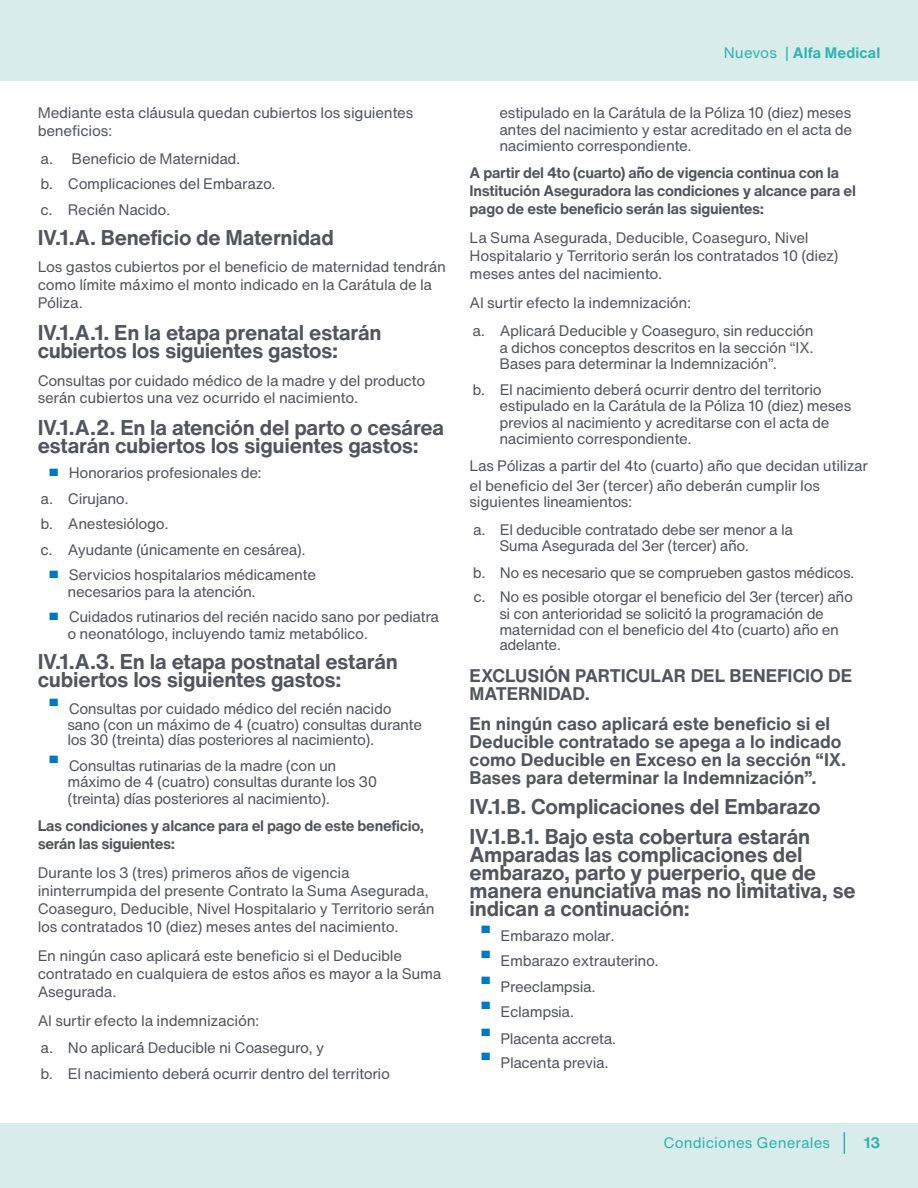
<style>
.page{position:relative;width:918px;height:1188px;background:#fff}
.page>*{position:absolute;margin:0;border:0;box-sizing:border-box;transform-origin:0 0}
.SUBTITULO_SIGUIENTES{font:700 21px/18px "Helvetica Now Text";letter-spacing:-.015em;color:#52555b}
.EXLCUSIONES{font:700 18px/18px "Helvetica Now Text";color:#52555b}
.TEXTO{font:15px/16.5px "Helvetica Now Text";letter-spacing:-.025em;color:#52555b}
.TEXTO-2{font:700 15px/18px "Helvetica Now Text";letter-spacing:-.02em;color:#52555b}
.SUBTITULO_SIGUIENTES-2{font:15px/18px "Helvetica Now Text";letter-spacing:-.02em;color:#52555b}
.t1{font:700 15px "Helvetica Now Text";letter-spacing:.005em;color:#30b3ae}
.t2{font:15px "Helvetica Now Text";letter-spacing:.005em;color:#30b3ae}
.s1{font-size:42px;color:#0079c2}
.s2{font-weight:400}
</style>
<div class="page">
<div style="left:0;top:0;width:918px;height:81px;background:#d8eceb"></div>
<div style="left:0;top:1124px;width:918px;height:64px;background:#d8eceb"></div>
<svg style="left:844px;top:1132px;width:1px;height:22px"></svg>
<p class="TEXTO" style="left:38px;top:104px;width:377px;line-height:18px">Mediante esta cláusula quedan cubiertos los siguientes beneficios:</p>
<p class="TEXTO" style="left:40px;top:150px;width:202px">a. Beneficio de Maternidad.</p>
<p class="TEXTO" style="left:40px;top:175px;width:237px">b. Complicaciones del Embarazo.</p>
<p class="TEXTO" style="left:40px;top:201px;width:131px">c. Recién Nacido.</p>
<p class="SUBTITULO_SIGUIENTES" style="left:38px;top:228px;width:298px">IV.1.A. Beneficio de Maternidad</p>
<p class="SUBTITULO_SIGUIENTES-2" style="left:38px;top:257px;width:410px">Los gastos cubiertos por el beneficio de maternidad tendrán como límite máximo el monto indicado en la Carátula de la<br>Póliza.</p>
<p class="SUBTITULO_SIGUIENTES" style="left:38px;top:323px;width:346px">IV.1.A.1. En la etapa prenatal estarán cubiertos los siguientes gastos:</p>
<p class="SUBTITULO_SIGUIENTES-2" style="left:38px;top:373px;width:389px;line-height:16.4px">Consultas por cuidado médico de la madre y del producto serán cubiertos una vez ocurrido el nacimiento.</p>
<p class="SUBTITULO_SIGUIENTES" style="left:38px;top:418px;width:408px">IV.1.A.2. En la atención del parto o cesárea estarán cubiertos los siguientes gastos:</p>
<p class="TEXTO" style="left:46px;top:464px;width:217px"><span class="s1">•</span> Honorarios profesionales de:</p>
<p class="TEXTO" style="left:40px;top:490px;width:90px">a. Cirujano.</p>
<p class="TEXTO" style="left:40px;top:515px;width:130px">b. Anestesiólogo.</p>
<p class="TEXTO" style="left:40px;top:541px;width:267px">c. Ayudante (únicamente en cesárea).</p>
<p class="TEXTO" style="left:67px;top:566px;width:250px;text-indent:-21px"><span class="s1">•</span> Servicios hospitalarios médicamente necesarios para la atención.</p>
<p class="TEXTO" style="left:67px;top:608px;width:373px;text-indent:-21px"><span class="s1">•</span> Cuidados rutinarios del recién nacido sano por pediatra o neonatólogo, incluyendo tamiz metabólico.</p>
<p class="SUBTITULO_SIGUIENTES" style="left:38px;top:652px;width:362px">IV.1.A.3. En la etapa postnatal estarán cubiertos los siguientes gastos:</p>
<p class="TEXTO" style="left:67px;top:700px;width:356px;text-indent:-21px"><span class="s1">•</span> Consultas por cuidado médico del recién nacido sano (con un máximo de 4 (cuatro) consultas durante</p>
<p class="TEXTO" style="left:67px;top:731px;width:309px">los 30 (treinta) días posteriores al nacimiento).</p>
<p class="TEXTO" style="left:67px;top:757px;width:311px;text-indent:-21px"><span class="s1">•</span> Consultas rutinarias de la madre (con un máximo de 4 (cuatro) consultas durante los 30 (treinta) días posteriores al nacimiento).</p>
<p class="TEXTO-2" style="left:38px;top:816px;width:388px">Las condiciones y alcance para el pago de este beneficio, serán las siguientes:</p>
<p class="TEXTO" style="left:38px;top:863px;width:399px;line-height:18px">Durante los 3 (tres) primeros años de vigencia ininterrumpida del presente Contrato la Suma Asegurada, Coaseguro, Deducible, Nivel Hospitalario y Territorio serán los contratados 10 (diez) meses antes del nacimiento.</p>
<p class="TEXTO" style="left:38px;top:946px;width:405px;line-height:18px">En ningún caso aplicará este beneficio si el Deducible contratado en cualquiera de estos años es mayor a la Suma<br>Asegurada.</p>
<p class="TEXTO" style="left:38px;top:1012px;width:223px">Al surtir efecto la indemnización:</p>
<p class="TEXTO" style="left:40px;top:1039px;width:285px">a. No aplicará Deducible ni Coaseguro, y</p>
<p class="TEXTO" style="left:40px;top:1065px;width:351px">b. El nacimiento deberá ocurrir dentro del territorio</p>
<p class="t1" style="left:724px;top:42px;width:158px"><span class="s2">Nuevos |</span> Alfa Medical</p>
<p class="TEXTO" style="left:499px;top:104px;width:354px;text-align:justify">estipulado en la Carátula de la Póliza 10 (diez) meses antes del nacimiento y estar acreditado en el acta de nacimiento correspondiente.</p>
<p class="TEXTO-2" style="left:470px;top:164px;width:388px">A partir del 4to (cuarto) año de vigencia continua con la<br>Institución Aseguradora las condiciones y alcance para el pago de este beneficio serán las siguientes:</p>
<p class="TEXTO" style="left:470px;top:229px;width:370px;line-height:18px">La Suma Asegurada, Deducible, Coaseguro, Nivel<br>Hospitalario y Territorio serán los contratados 10 (diez) meses antes del nacimiento.</p>
<p class="TEXTO" style="left:470px;top:294px;width:223px">Al surtir efecto la indemnización:</p>
<p class="TEXTO" style="left:499px;top:322px;width:316px;text-align:justify;text-indent:-27px">a. Aplicará Deducible y Coaseguro, sin reducción a dichos conceptos descritos en la sección “IX.<br>Bases para determinar la Indemnización”.</p>
<p class="TEXTO" style="left:499px;top:381px;width:353px;text-indent:-27px">b. El nacimiento deberá ocurrir dentro del territorio estipulado en la Carátula de la Póliza 10 (diez) meses previos al nacimiento y acreditarse con el acta de nacimiento correspondiente.</p>
<p class="TEXTO" style="left:470px;top:455px;width:400px;line-height:19.6px">Las Pólizas a partir del 4to (cuarto) año que decidan utilizar el beneficio del 3er (tercer) año deberán cumplir los</p>
<p class="TEXTO" style="left:470px;top:493px;width:164px">siguientes lineamientos:</p>
<p class="TEXTO" style="left:499px;top:521px;width:295px;text-indent:-26px">a. El deducible contratado debe ser menor a la<br>Suma Asegurada del 3er (tercer) año.</p>
<p class="TEXTO" style="left:473px;top:561px;width:383px;line-height:23.9px">b. No es necesario que se comprueben gastos médicos. c. No es posible otorgar el beneficio del 3er (tercer) año</p>
<p class="TEXTO" style="left:499px;top:605px;width:341px">si con anterioridad se solicitó la programación de maternidad con el beneficio del 4to (cuarto) año en</p>
<p class="TEXTO" style="left:499px;top:636px;width:63px">adelante.</p>
<p class="EXLCUSIONES" style="left:470px;top:666px;width:384px">EXCLUSIÓN PARTICULAR DEL BENEFICIO DE<br>MATERNIDAD.</p>
<p class="EXLCUSIONES" style="left:470px;top:714px;width:378px">En ningún caso aplicará este beneficio si el Deducible contratado se apega a lo indicado como Deducible en Exceso en la sección “IX.<br>Bases para determinar la Indemnización”.</p>
<p class="SUBTITULO_SIGUIENTES" style="left:470px;top:797px;width:352px">IV.1.B. Complicaciones del Embarazo</p>
<p class="SUBTITULO_SIGUIENTES" style="left:470px;top:827px;width:388px">IV.1.B.1. Bajo esta cobertura estarán Amparadas las complicaciones del embarazo, parto y puerperio, que de manera enunciativa mas no limitativa, se indican a continuación:</p>
<p class="TEXTO" style="left:478px;top:927px;width:138px"><span class="s1">•</span> Embarazo molar.</p>
<p class="TEXTO" style="left:478px;top:952px;width:182px"><span class="s1">•</span> Embarazo extrauterino.</p>
<p class="TEXTO" style="left:478px;top:978px;width:119px"><span class="s1">•</span> Preeclampsia.</p>
<p class="TEXTO" style="left:478px;top:1003px;width:97px"><span class="s1">•</span> Eclampsia.</p>
<p class="TEXTO" style="left:478px;top:1030px;width:139px"><span class="s1">•</span> Placenta accreta.</p>
<p class="TEXTO" style="left:478px;top:1054px;width:132px"><span class="s1">•</span> Placenta previa.</p>
<p class="t2" style="left:664px;top:1132px;width:168px">Condiciones Generales</p>
<p class="t1" style="left:864px;top:1131px;width:18px">13</p>
</div>
